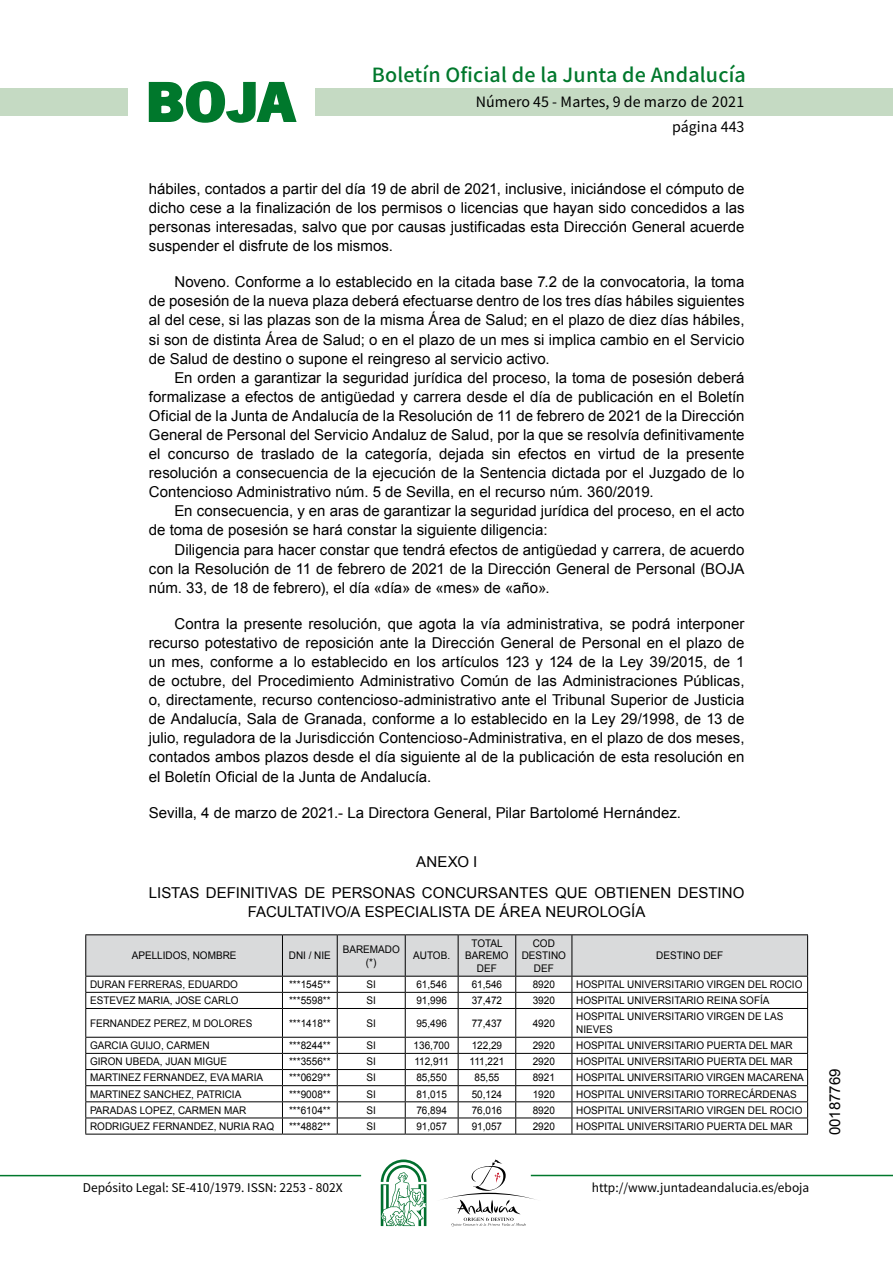
<style>
.page{position:relative;width:893px;height:1263px;background:#fff}
.page>*{position:absolute;margin:0;border:0;box-sizing:border-box;transform-origin:0 0}
.t1{font:700 57.75px "News Got T";color:#00782c;scale:1.14 1}
.t2{font:500 19.5px "Noto Sans HK";letter-spacing:.01em;color:#00782c}
.t3{font:15px/19px "Arial";color:#000;text-align:justify}
.t4{font:14.25px/24.5px "Noto Sans HK";color:#000;text-align:right}
.t5{font:12px "Noto Sans HK";color:#000}
.t6{font:10.5px/12.6px "Arial";color:#000;text-align:center;scale:.95 1}
</style>
<div class="page">
<div style="left:315px;top:88px;width:577px;height:28px;background:#c5dac3"></div>
<div style="left:0;top:88px;width:128px;height:28px;background:#c5dac3"></div>
<hr style="left:0;top:1175px;width:361px;height:1px;background:#00782c">
<hr style="left:531px;top:1175px;width:361px;height:1px;background:#00782c">
<svg style="left:148px;top:81px;width:149px;height:42px"></svg>
<svg style="left:442px;top:1159px;width:100px;height:67px"></svg>
<svg style="left:381px;top:1160px;width:45px;height:66px"></svg>
<hr style="left:85px;top:934px;width:197px;height:1px;background:#000">
<hr style="left:282px;top:934px;width:55px;height:1px;background:#000">
<hr style="left:337px;top:934px;width:68px;height:1px;background:#000">
<hr style="left:405px;top:934px;width:53px;height:1px;background:#000">
<hr style="left:458px;top:934px;width:57px;height:1px;background:#000">
<hr style="left:515px;top:934px;width:57px;height:1px;background:#000">
<hr style="left:572px;top:934px;width:236px;height:1px;background:#000">
<svg style="left:85px;top:935px;width:723px;height:199px"></svg>
<hr style="left:85px;top:1134px;width:197px;height:1px;background:#000">
<hr style="left:282px;top:1134px;width:55px;height:1px;background:#000">
<hr style="left:337px;top:1134px;width:68px;height:1px;background:#000">
<hr style="left:405px;top:1134px;width:53px;height:1px;background:#000">
<hr style="left:458px;top:1134px;width:57px;height:1px;background:#000">
<hr style="left:515px;top:1134px;width:57px;height:1px;background:#000">
<hr style="left:572px;top:1134px;width:236px;height:1px;background:#000">
<h1 class="t1" style="left:145px;top:68px;width:133px">BOJA</h1>
<h2 class="t2" style="left:372px;top:64px;width:375px">Boletín Oficial de la Junta de Andalucía</h2>
<p class="t4" style="left:476px;top:90px;width:270px">Número 45 - Martes, 9 de marzo de 2021 página 443</p>
<p class="t3" style="left:149px;top:179px;width:597px">hábiles, contados a partir del día 19 de abril de 2021, inclusive, iniciándose el cómputo de dicho cese a la finalización de los permisos o licencias que hayan sido concedidos a las personas interesadas, salvo que por causas justificadas esta Dirección General acuerde suspender el disfrute de los mismos.</p>
<p class="t3" style="left:149px;top:273px;width:597px;text-indent:26px">Noveno. Conforme a lo establecido en la citada base 7.2 de la convocatoria, la toma de posesión de la nueva plaza deberá efectuarse dentro de los tres días hábiles siguientes al del cese, si las plazas son de la misma Área de Salud; en el plazo de diez días hábiles, si son de distinta Área de Salud; o en el plazo de un mes si implica cambio en el Servicio de Salud de destino o supone el reingreso al servicio activo.</p>
<p class="t3" style="left:149px;top:368px;width:597px;text-indent:26px">En orden a garantizar la seguridad jurídica del proceso, la toma de posesión deberá formalizase a efectos de antigüedad y carrera desde el día de publicación en el Boletín Oficial de la Junta de Andalucía de la Resolución de 11 de febrero de 2021 de la Dirección General de Personal del Servicio Andaluz de Salud, por la que se resolvía definitivamente el concurso de traslado de la categoría, dejada sin efectos en virtud de la presente resolución a consecuencia de la ejecución de la Sentencia dictada por el Juzgado de lo Contencioso Administrativo núm. 5 de Sevilla, en el recurso núm. 360/2019.</p>
<p class="t3" style="left:149px;top:502px;width:597px;text-indent:26px">En consecuencia, y en aras de garantizar la seguridad jurídica del proceso, en el acto de toma de posesión se hará constar la siguiente diligencia:</p>
<p class="t3" style="left:149px;top:540px;width:597px;text-indent:26px">Diligencia para hacer constar que tendrá efectos de antigüedad y carrera, de acuerdo con la Resolución de 11 de febrero de 2021 de la Dirección General de Personal (BOJA núm. 33, de 18 de febrero), el día «día» de «mes» de «año».</p>
<p class="t3" style="left:149px;top:614px;width:597px;text-indent:26px">Contra la presente resolución, que agota la vía administrativa, se podrá interponer recurso potestativo de reposición ante la Dirección General de Personal en el plazo de un mes, conforme a lo establecido en los artículos 123 y 124 de la Ley 39/2015, de 1 de octubre, del Procedimiento Administrativo Común de las Administraciones Públicas, o, directamente, recurso contencioso-administrativo ante el Tribunal Superior de Justicia de Andalucía, Sala de Granada, conforme a lo establecido en la Ley 29/1998, de 13 de julio, reguladora de la Jurisdicción Contencioso-Administrativa, en el plazo de dos meses, contados ambos plazos desde el día siguiente al de la publicación de esta resolución en el Boletín Oficial de la Junta de Andalucía.</p>
<p class="t3" style="left:149px;top:803px;width:533px">Sevilla, 4 de marzo de 2021.- La Directora General, Pilar Bartolomé Hernández.</p>
<p class="t3" style="left:149px;top:846px;width:597px;line-height:31.8px;text-align:center">ANEXO I<br>LISTAS DEFINITIVAS DE PERSONAS CONCURSANTES QUE OBTIENEN DESTINO</p>
<p class="t3" style="left:248px;top:903px;width:399px">FACULTATIVO/A ESPECIALISTA DE ÁREA NEUROLOGÍA</p>
<p class="t6" style="left:132px;top:949px;width:112px">APELLIDOS, NOMBRE</p>
<p class="t6" style="left:289px;top:949px;width:46px">DNI / NIE</p>
<p class="t6" style="left:342px;top:943px;width:62px">BAREMADO (*)</p>
<p class="t6" style="left:413px;top:949px;width:40px">AUTOB.</p>
<p class="t6" style="left:465px;top:937px;width:47px">TOTAL<br>BAREMO<br>DEF</p>
<p class="t6" style="left:521px;top:937px;width:48px">COD<br>DESTINO<br>DEF</p>
<p class="t6" style="left:656px;top:949px;width:72px">DESTINO DEF</p>
<p class="t6" style="left:90px;top:978px;width:157px">DURAN FERRERAS, EDUARDO</p>
<p class="t6" style="left:289px;top:978px;width:45px">***1545**</p>
<p class="t6" style="left:366px;top:978px;width:11px">SI</p>
<p class="t6" style="left:416px;top:978px;width:34px">61,546</p>
<p class="t6" style="left:471px;top:978px;width:34px">61,546</p>
<p class="t6" style="left:532px;top:978px;width:25px">8920</p>
<p class="t6" style="left:576px;top:978px;width:240px">HOSPITAL UNIVERSITARIO VIRGEN DEL ROCIO</p>
<p class="t6" style="left:90px;top:994px;width:158px">ESTEVEZ MARIA, JOSE CARLO</p>
<p class="t6" style="left:289px;top:994px;width:45px">***5598**</p>
<p class="t6" style="left:366px;top:994px;width:11px">SI</p>
<p class="t6" style="left:416px;top:994px;width:34px">91,996</p>
<p class="t6" style="left:471px;top:994px;width:34px">37,472</p>
<p class="t6" style="left:532px;top:994px;width:25px">3920</p>
<p class="t6" style="left:576px;top:994px;width:205px">HOSPITAL UNIVERSITARIO REINA SOFÍA</p>
<p class="t6" style="left:90px;top:1017px;width:172px">FERNANDEZ PEREZ, M DOLORES</p>
<p class="t6" style="left:289px;top:1017px;width:45px">***1418**</p>
<p class="t6" style="left:366px;top:1017px;width:11px">SI</p>
<p class="t6" style="left:416px;top:1017px;width:34px">95,496</p>
<p class="t6" style="left:471px;top:1017px;width:34px">77,437</p>
<p class="t6" style="left:532px;top:1017px;width:25px">4920</p>
<p class="t6" style="left:576px;top:1011px;width:220px;text-align:left">HOSPITAL UNIVERSITARIO VIRGEN DE LAS<br>NIEVES</p>
<p class="t6" style="left:90px;top:1039px;width:128px">GARCIA GUIJO, CARMEN</p>
<p class="t6" style="left:289px;top:1039px;width:45px">***8244**</p>
<p class="t6" style="left:366px;top:1039px;width:11px">SI</p>
<p class="t6" style="left:413px;top:1039px;width:39px">136,700</p>
<p class="t6" style="left:471px;top:1039px;width:34px">122,29</p>
<p class="t6" style="left:532px;top:1039px;width:25px">2920</p>
<p class="t6" style="left:576px;top:1039px;width:229px">HOSPITAL UNIVERSITARIO PUERTA DEL MAR</p>
<p class="t6" style="left:90px;top:1055px;width:146px">GIRON UBEDA, JUAN MIGUE</p>
<p class="t6" style="left:289px;top:1055px;width:45px">***3556**</p>
<p class="t6" style="left:366px;top:1055px;width:11px">SI</p>
<p class="t6" style="left:414px;top:1055px;width:38px">112,911</p>
<p class="t6" style="left:469px;top:1055px;width:38px">111,221</p>
<p class="t6" style="left:532px;top:1055px;width:25px">2920</p>
<p class="t6" style="left:576px;top:1055px;width:229px">HOSPITAL UNIVERSITARIO PUERTA DEL MAR</p>
<p class="t6" style="left:90px;top:1072px;width:184px">MARTINEZ FERNANDEZ, EVA MARIA</p>
<p class="t6" style="left:289px;top:1072px;width:45px">***0629**</p>
<p class="t6" style="left:366px;top:1072px;width:11px">SI</p>
<p class="t6" style="left:416px;top:1072px;width:34px">85,550</p>
<p class="t6" style="left:474px;top:1072px;width:28px">85,55</p>
<p class="t6" style="left:532px;top:1072px;width:25px">8921</p>
<p class="t6" style="left:576px;top:1072px;width:241px">HOSPITAL UNIVERSITARIO VIRGEN MACARENA</p>
<p class="t6" style="left:90px;top:1088px;width:161px">MARTINEZ SANCHEZ, PATRICIA</p>
<p class="t6" style="left:289px;top:1088px;width:45px">***9008**</p>
<p class="t6" style="left:366px;top:1088px;width:11px">SI</p>
<p class="t6" style="left:416px;top:1088px;width:34px">81,015</p>
<p class="t6" style="left:471px;top:1088px;width:34px">50,124</p>
<p class="t6" style="left:532px;top:1088px;width:25px">1920</p>
<p class="t6" style="left:576px;top:1088px;width:234px">HOSPITAL UNIVERSITARIO TORRECÁRDENAS</p>
<p class="t6" style="left:90px;top:1104px;width:166px">PARADAS LOPEZ, CARMEN MAR</p>
<p class="t6" style="left:289px;top:1104px;width:45px">***6104**</p>
<p class="t6" style="left:366px;top:1104px;width:11px">SI</p>
<p class="t6" style="left:416px;top:1104px;width:34px">76,894</p>
<p class="t6" style="left:471px;top:1104px;width:34px">76,016</p>
<p class="t6" style="left:532px;top:1104px;width:25px">8920</p>
<p class="t6" style="left:576px;top:1104px;width:240px">HOSPITAL UNIVERSITARIO VIRGEN DEL ROCIO</p>
<p class="t6" style="left:90px;top:1120px;width:195px">RODRIGUEZ FERNANDEZ, NURIA RAQ</p>
<p class="t6" style="left:289px;top:1120px;width:45px">***4882**</p>
<p class="t6" style="left:366px;top:1120px;width:11px">SI</p>
<p class="t6" style="left:416px;top:1120px;width:34px">91,057</p>
<p class="t6" style="left:471px;top:1120px;width:34px">91,057</p>
<p class="t6" style="left:532px;top:1120px;width:25px">2920</p>
<p class="t6" style="left:576px;top:1120px;width:229px">HOSPITAL UNIVERSITARIO PUERTA DEL MAR</p>
<p class="t5" style="left:83px;top:1181px;width:261px">Depósito Legal: SE-410/1979. ISSN: 2253 - 802X</p>
<p class="t5" style="left:592px;top:1181px;width:219px">http://www.juntadeandalucia.es/eboja</p>
<p class="t3" style="left:825px;top:1135px;width:68px;rotate:-90deg">00187769</p>
</div>
